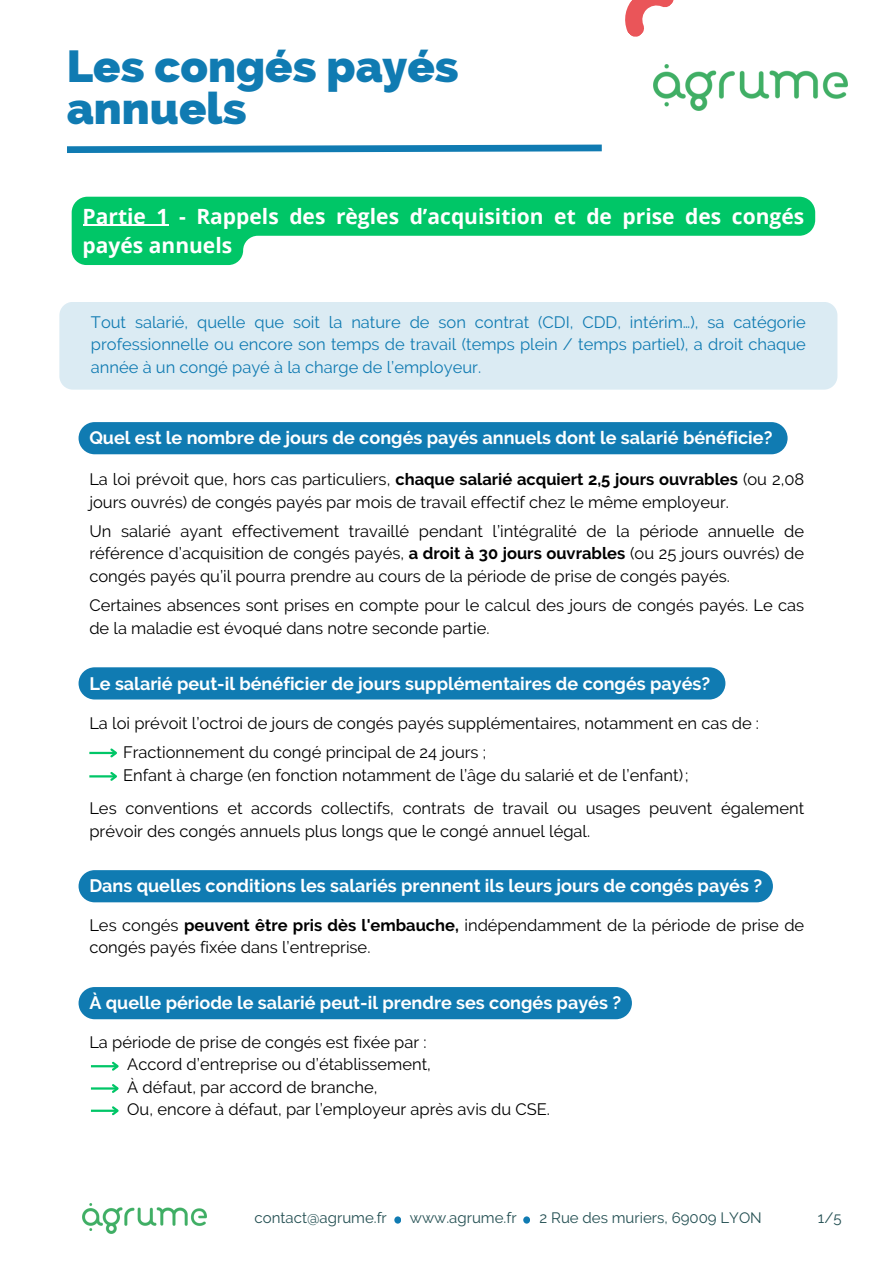
<style>
.page{position:relative;width:894px;height:1264px;background:#fff}
.page>*{position:absolute;margin:0;border:0;box-sizing:border-box;transform-origin:0 0}
.t1{font:800 45px/41.7px "Raleway";color:#107bb2}
.t2{font:700 21px/29.2px "Open Sans";color:#fff}
.t3{font:700 18px "Raleway";color:#fff}
.t4{font:16.5px/22.8px "Raleway";color:#000}
.t5{font:16.5px/22.5px "Raleway";color:#107bb2;text-align:justify}
.t6{font:15px "Raleway";color:#234f52}
.s1{font-weight:700}
</style>
<div class="page">
<div style="left:394px;top:1216px;width:7px;height:7px;background:#107bb2;border-radius:50%"></div>
<div style="left:523px;top:1216px;width:7px;height:7px;background:#107bb2;border-radius:50%"></div>
<img style="left:83px;top:1203px;width:123px;height:30px">
<svg style="left:625px;top:0;width:49px;height:37px"></svg>
<img style="left:653px;top:65px;width:194px;height:46px">
<div style="left:59px;top:302px;width:778px;height:87px;background:#dbebf3;border-radius:13px"></div>
<hr style="left:89px;top:751px;width:27px;height:3px;background:#00c667">
<svg style="left:108px;top:748px;width:9px;height:10px"></svg>
<hr style="left:89px;top:775px;width:27px;height:2px;background:#00c667">
<svg style="left:108px;top:772px;width:9px;height:9px"></svg>
<div style="left:78px;top:422px;width:709px;height:32px;background:#107bb2;border-radius:16px"></div>
<div style="left:78px;top:870px;width:694px;height:32px;background:#107bb2;border-radius:16px"></div>
<div style="left:78px;top:667px;width:647px;height:32px;background:#107bb2;border-radius:16px"></div>
<svg style="left:72px;top:197px;width:743px;height:68px;fill:#00c667"></svg>
<hr style="left:83px;top:225px;width:85px;height:1px;background:#fff">
<div style="left:78px;top:987px;width:553px;height:32px;background:#107bb2;border-radius:16px"></div>
<hr style="left:91px;top:1065px;width:26px;height:2px;background:#00c667">
<svg style="left:110px;top:1061px;width:9px;height:10px"></svg>
<hr style="left:91px;top:1087px;width:26px;height:2px;background:#00c667">
<svg style="left:110px;top:1084px;width:9px;height:9px"></svg>
<hr style="left:91px;top:1109px;width:26px;height:2px;background:#00c667">
<svg style="left:110px;top:1106px;width:9px;height:10px"></svg>
<svg style="left:67px;top:144px;width:535px;height:9px"></svg>
<p class="t1" style="left:67px;top:46px;width:393px">Les congés payés annuels</p>
<h4 class="t2" style="left:83px;top:201px;width:723px">Partie 1 - Rappels des règles d’acquisition et de prise des congés payés annuels</h4>
<h4 class="t5" style="left:91px;top:311px;width:716px">Tout salarié, quelle que soit la nature de son contrat (CDI, CDD, intérim…), sa catégorie professionnelle ou encore son temps de travail (temps plein / temps partiel), a droit chaque année à un congé payé à la charge de l’employeur.</h4>
<h3 class="t3" style="left:89px;top:427px;width:684px">Quel est le nombre de jours de congés payés annuels dont le salarié bénéficie?</h3>
<h4 class="t4" style="left:89px;top:467px;width:716px">La loi prévoit que, hors cas particuliers, <span class="s1">chaque salarié acquiert 2,5 jours ouvrables</span> (ou 2,08 jours ouvrés) de congés payés par mois de travail effectif chez le même employeur.</h4>
<h4 class="t4" style="left:89px;top:519px;width:716px;text-align:justify">Un salarié ayant effectivement travaillé pendant l’intégralité de la période annuelle de référence d’acquisition de congés payés, <span class="s1">a droit à 30 jours ouvrables</span> (ou 25 jours ouvrés) de congés payés qu’il pourra prendre au cours de la période de prise de congés payés.</h4>
<h4 class="t4" style="left:89px;top:594px;width:716px">Certaines absences sont prises en compte pour le calcul des jours de congés payés. Le cas de la maladie est évoqué dans notre seconde partie.</h4>
<h3 class="t3" style="left:89px;top:672px;width:622px">Le salarié peut-il bénéficier de jours supplémentaires de congés payés?</h3>
<h4 class="t4" style="left:89px;top:711px;width:671px">La loi prévoit l’octroi de jours de congés payés supplémentaires, notamment en cas de :</h4>
<h3 class="t4" style="left:123px;top:740px;width:567px">Fractionnement du congé principal de 24 jours ;<br>Enfant à charge (en fonction notamment de l’âge du salarié et de l’enfant);</h3>
<h4 class="t4" style="left:89px;top:796px;width:716px">Les conventions et accords collectifs, contrats de travail ou usages peuvent également prévoir des congés annuels plus longs que le congé annuel légal.</h4>
<h4 class="t3" style="left:89px;top:875px;width:674px">Dans quelles conditions les salariés prennent ils leurs jours de congés payés ?</h4>
<h3 class="t4" style="left:89px;top:913px;width:716px">Les congés <span class="s1">peuvent être pris dès l'embauche,</span> indépendamment de la période de prise de congés payés fixée dans l’entreprise.</h3>
<p class="t3" style="left:89px;top:992px;width:533px">À quelle période le salarié peut-il prendre ses congés payés ?</p>
<p class="t4" style="left:127px;top:1030px;width:424px;text-indent:-38px">La période de prise de congés est fixée par :<br>Accord d’entreprise ou d’établissement,<br>À défaut, par accord de branche,<br>Ou, encore à défaut, par l’employeur après avis du CSE.</p>
<p class="t6" style="left:254px;top:1208px;width:134px">contact@agrume.fr</p>
<p class="t6" style="left:410px;top:1208px;width:108px">www.agrume.fr</p>
<p class="t6" style="left:539px;top:1208px;width:224px">2 Rue des muriers, 69009 LYON</p>
<h4 class="t6" style="left:817px;top:1208px;width:25px">1/5</h4>
</div>
